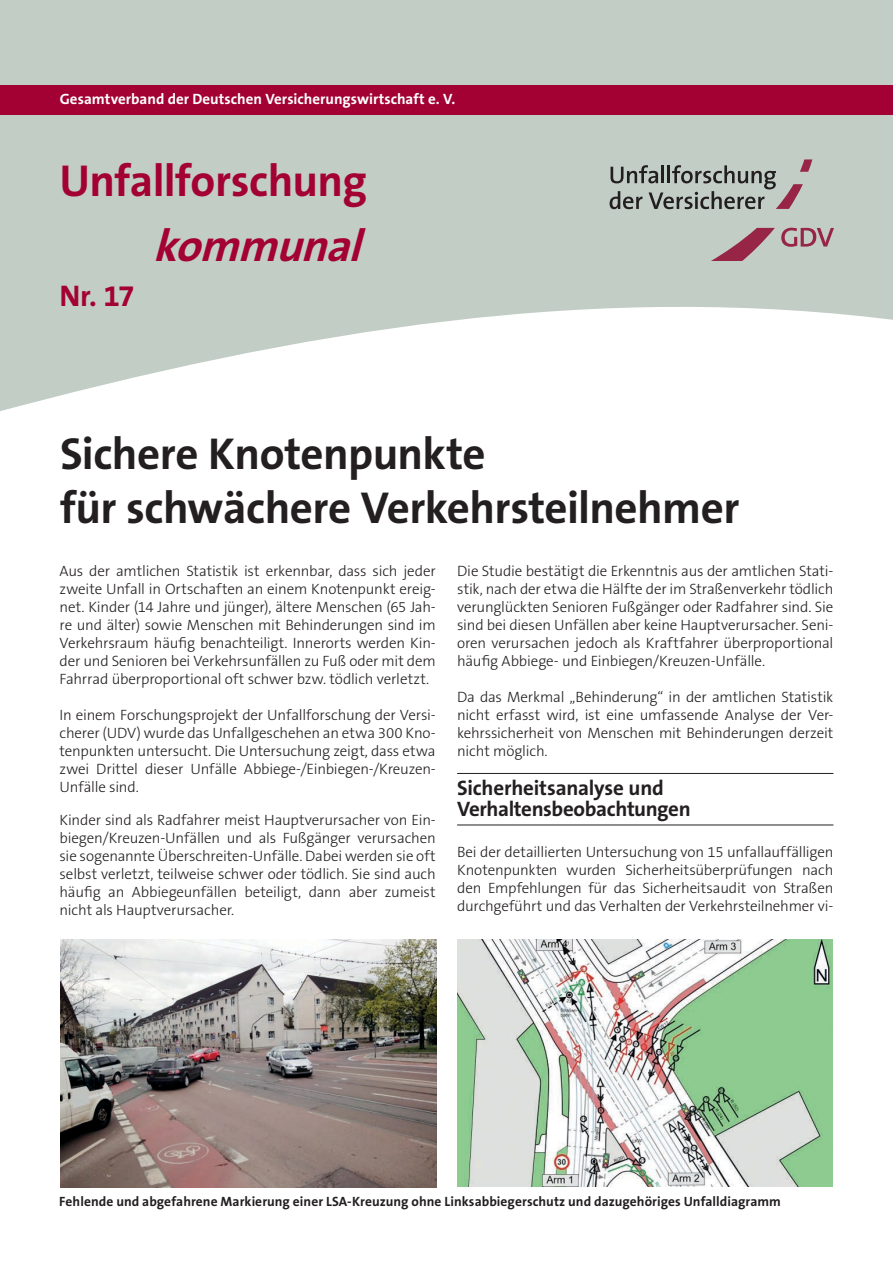
<style>
.page{position:relative;width:893px;height:1263px;background:#fff}
.page>*{position:absolute;margin:0;border:0;box-sizing:border-box;transform-origin:0 0}
.t1{font:700 45px/54px "The Sans B7";letter-spacing:-.01em;color:#231f20}
.t2{font:700 45px "The Sans B7";letter-spacing:-.015em;color:#a30134}
.t3{font:italic 700 45px "The Sans B7";color:#a30134}
.t4{font:700 30px "The Sans B7";color:#a30134}
.t5{font:700 21px/21px "The Sans B7";letter-spacing:-.015em;color:#231f20}
.t6{font:300 15px/18px "The Sans B3";letter-spacing:-.01em;color:#231f20;text-align:justify}
.t7{font:700 15px "The Sans B7";color:#fff}
.t8{font:700 13.5px "The Sans B7";letter-spacing:.005em;color:#231f20}
</style>
<div class="page">
<svg style="left:0;top:0;width:893px;height:411px;fill:#c2cdc6"></svg>
<div style="left:0;top:85px;width:893px;height:30px;background:#a30134"></div>
<svg style="left:781px;top:228px;width:53px;height:19px"></svg>
<svg style="left:610px;top:159px;width:202px;height:50px;background:#a2a6a2"></svg>
<svg style="left:711px;top:228px;width:64px;height:33px;background:#b18d95"></svg>
<hr style="left:457px;top:773px;width:376px;height:1px;background:#231f20">
<hr style="left:457px;top:825px;width:376px;height:1px;background:#231f20">
<img style="left:60px;top:940px;width:376px;height:247px">
<img style="left:457px;top:940px;width:375px;height:247px">
<p class="t7" style="left:60px;top:91px;width:397px">Gesamtverband der Deutschen Versicherungswirtschaft e. V.</p>
<h1 class="t2" style="left:60px;top:157px;width:309px">Unfallforschung</h1>
<h1 class="t3" style="left:153px;top:222px;width:222px">kommunal</h1>
<h2 class="t4" style="left:60px;top:280px;width:77px">Nr. 17</h2>
<h1 class="t1" style="left:60px;top:428px;width:681px">Sichere Knotenpunkte<br>für schwächere Verkehrsteilnehmer</h1>
<p class="t6" style="left:60px;top:563px;width:378px">Aus der amtlichen Statistik ist erkennbar, dass sich jeder zweite Unfall in Ortschaften an einem Knotenpunkt ereig&shy;net. Kinder (14 Jahre und jünger), ältere Menschen (65 Jah&shy;re und älter) sowie Menschen mit Behinderungen sind im Verkehrsraum häufig benachteiligt. Innerorts werden Kin&shy;der und Senioren bei Verkehrsunfällen zu Fuß oder mit dem Fahrrad überproportional oft schwer bzw. tödlich verletzt.</p>
<p class="t6" style="left:60px;top:707px;width:378px">In einem Forschungsprojekt der Unfallforschung der Versi&shy;cherer (UDV) wurde das Unfallgeschehen an etwa 300 Kno&shy;tenpunkten untersucht. Die Untersuchung zeigt, dass etwa zwei Drittel dieser Unfälle Abbiege-/Einbiegen-/Kreuzen-Unfälle sind.</p>
<p class="t6" style="left:60px;top:812px;width:378px">Kinder sind als Radfahrer meist Hauptverursacher von Ein&shy;biegen/Kreuzen-Unfällen und als Fußgänger verursachen sie sogenannte Überschreiten-Unfälle. Dabei werden sie oft selbst verletzt, teilweise schwer oder tödlich. Sie sind auch häufig an Abbiegeunfällen beteiligt, dann aber zumeist nicht als Hauptverursacher.</p>
<p class="t6" style="left:457px;top:563px;width:378px">Die Studie bestätigt die Erkenntnis aus der amtlichen Stati&shy;stik, nach der etwa die Hälfte der im Straßenverkehr tödlich verunglückten Senioren Fußgänger oder Radfahrer sind. Sie sind bei diesen Unfällen aber keine Hauptverursacher. Seni&shy;oren verursachen jedoch als Kraftfahrer überproportional häufig Abbiege- und Einbiegen/Kreuzen-Unfälle.</p>
<p class="t6" style="left:457px;top:689px;width:378px">Da das Merkmal „Behinderung“ in der amtlichen Statistik nicht erfasst wird, ist eine umfassende Analyse der Ver&shy;kehrssicherheit von Menschen mit Behinderungen derzeit nicht möglich.</p>
<h3 class="t5" style="left:457px;top:778px;width:235px">Sicherheitsanalyse und<br>Verhaltensbeobachtungen</h3>
<p class="t6" style="left:457px;top:843px;width:378px">Bei der detaillierten Untersuchung von 15 unfallauffälligen Knotenpunkten wurden Sicherheitsüberprüfungen nach den Empfehlungen für das Sicherheitsaudit von Straßen durchgeführt und das Verhalten der Verkehrsteilnehmer vi-</p>
<p class="t8" style="left:59px;top:1194px;width:723px">Fehlende und abgefahrene Markierung einer LSA-Kreuzung ohne Linksabbiegerschutz und dazugehöriges Unfalldiagramm</p>
</div>
